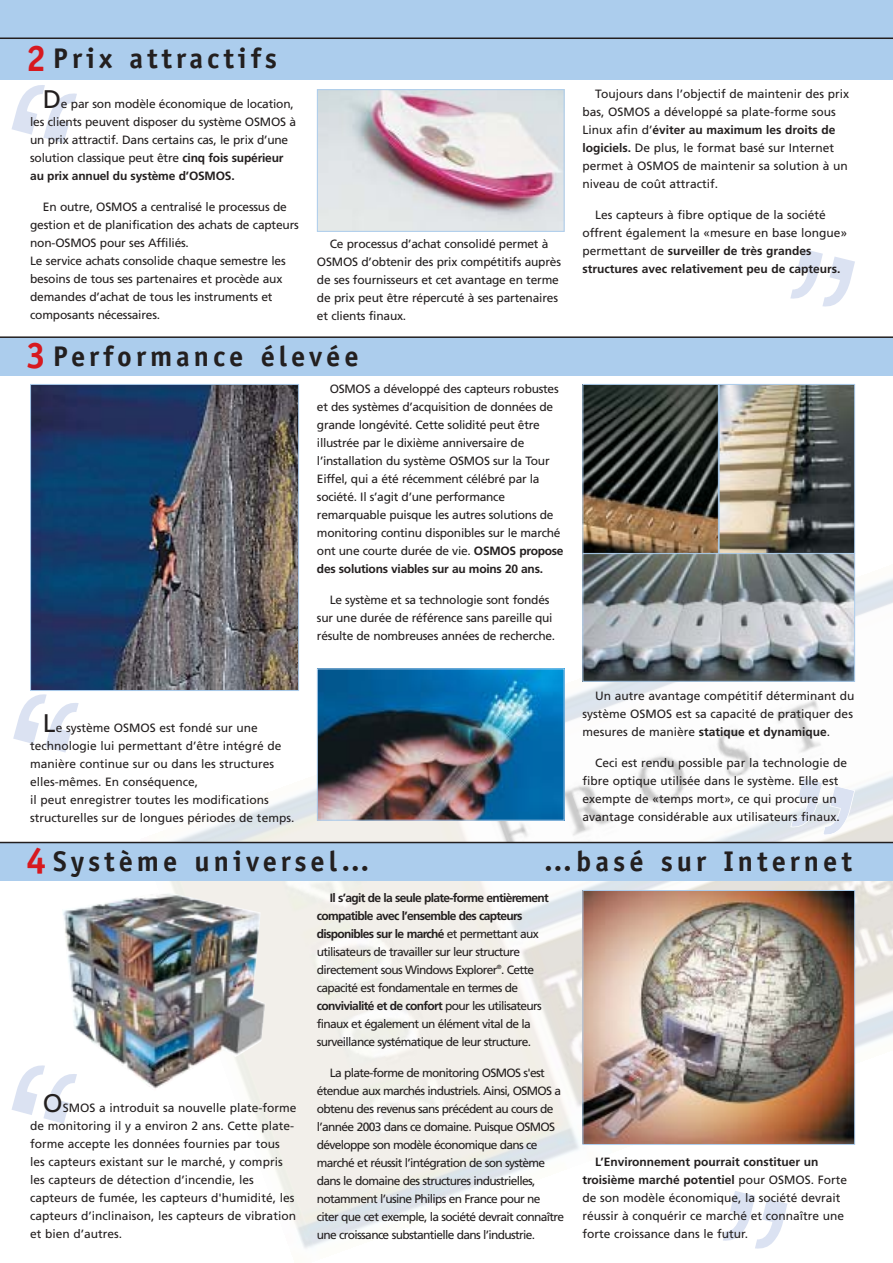
<style>
.page{position:relative;width:893px;height:1263px;background:#fff}
.page>*{position:absolute;margin:0;border:0;box-sizing:border-box;transform-origin:0 0}
.t1{font:700 36.9px "Officina Sans";color:#d7191f}
.t2{font:700 28.5px "Officina Sans";letter-spacing:.14em;color:#231f1f}
.t3{font:12px/18px "Frutiger";letter-spacing:-.015em;color:#231f1f}
.t4{font:12px/18px "Frutiger";letter-spacing:-.055em;color:#231f1f}
.s1{font-size:25.5px}
.s2{font-weight:700}
</style>
<div class="page">
<img style="left:141px;top:500px;width:751px;height:749px">
<img style="left:63px;top:892px;width:202px;height:199px">
<svg style="left:722px;top:1191px;width:65px;height:58px"></svg>
<svg style="left:790px;top:778px;width:65px;height:58px"></svg>
<svg style="left:13px;top:694px;width:66px;height:59px"></svg>
<svg style="left:790px;top:249px;width:65px;height:58px"></svg>
<svg style="left:12px;top:85px;width:65px;height:58px"></svg>
<div style="left:0;top:337px;width:892px;height:39px;background:#accded"></div>
<div style="left:0;top:0;width:892px;height:79px;background:#accded"></div>
<hr style="left:0;top:38px;width:892px;height:1px;background:#231f1f">
<img style="left:319px;top:91px;width:243px;height:139px">
<div style="left:317px;top:89px;width:247px;height:143px;border:1px solid #accded"></div>
<hr style="left:0;top:336px;width:892px;height:2px;background:#231f1f">
<img style="left:32px;top:386px;width:265px;height:303px">
<div style="left:30px;top:384px;width:269px;height:307px;border:1px solid #accded"></div>
<img style="left:319px;top:671px;width:243px;height:148px">
<div style="left:317px;top:669px;width:247px;height:152px;border:1px solid #accded"></div>
<img style="left:584px;top:892px;width:269px;height:251px">
<div style="left:582px;top:890px;width:273px;height:255px;border:1px solid #accded"></div>
<img style="left:584px;top:386px;width:269px;height:166px">
<div style="left:582px;top:384px;width:136px;height:170px;border:1px solid #accded"></div>
<div style="left:718px;top:384px;width:137px;height:170px;border:1px solid #accded"></div>
<svg style="left:584px;top:555px;width:269px;height:125px"></svg>
<div style="left:582px;top:553px;width:273px;height:129px;border:1px solid #accded"></div>
<svg style="left:12px;top:1065px;width:65px;height:59px"></svg>
<div style="left:0;top:843px;width:892px;height:38px;background:#accded"></div>
<hr style="left:0;top:842px;width:892px;height:1px;background:#231f1f">
<h1 class="t1" style="left:26px;top:45px;width:22px">2</h1>
<h2 class="t2" style="left:53px;top:47px;width:225px">Prix attractifs</h2>
<p class="t3" style="left:30px;top:96px;width:267px;text-indent:13px"><span class="s1">D</span>e par son modèle économique de location, les clients peuvent disposer du système OSMOS à un prix attractif. Dans certains cas, le prix d’une solution classique peut être <span class="s2">cinq fois supérieur au prix annuel du système d’OSMOS.</span></p>
<p class="t3" style="left:30px;top:199px;width:270px;text-indent:13px">En outre, OSMOS a centralisé le processus de gestion et de planification des achats de capteurs non-OSMOS pour ses Affiliés.<br>Le service achats consolide chaque semestre les besoins de tous ses partenaires et procède aux demandes d’achat de tous les instruments et composants nécessaires.</p>
<p class="t3" style="left:317px;top:236px;width:245px;text-indent:13px">Ce processus d’achat consolidé permet à OSMOS d’obtenir des prix compétitifs auprès de ses fournisseurs et cet avantage en terme de prix peut être répercuté à ses partenaires et clients finaux.</p>
<h1 class="t1" style="left:26px;top:342px;width:22px">3</h1>
<h2 class="t2" style="left:53px;top:345px;width:307px">Performance élevée</h2>
<p class="t3" style="left:317px;top:381px;width:248px;text-indent:13px">OSMOS a développé des capteurs robustes et des systèmes d’acquisition de données de grande longévité. Cette solidité peut être illustrée par le dixième anniversaire de l’installation du système OSMOS sur la Tour Eiffel, qui a été récemment célébré par la société. Il s’agit d’une performance remarquable puisque les autres solutions de monitoring continu disponibles sur le marché ont une courte durée de vie. <span class="s2">OSMOS propose des solutions viables sur au moins 20 ans.</span></p>
<p class="t3" style="left:317px;top:592px;width:240px;text-align:center">Le système et sa technologie sont fondés sur une durée de référence sans pareille qui résulte de nombreuses années de recherche.</p>
<p class="t3" style="left:582px;top:86px;width:268px;text-indent:13px">Toujours dans l’objectif de maintenir des prix bas, OSMOS a développé sa plate-forme sous Linux afin d’<span class="s2">éviter au maximum les droits de logiciels.</span> De plus, le format basé sur Internet permet à OSMOS de maintenir sa solution à un niveau de coût attractif.</p>
<p class="t3" style="left:582px;top:207px;width:266px;text-indent:13px">Les capteurs à fibre optique de la société offrent également la «mesure en base longue» permettant de <span class="s2">surveiller de très grandes structures avec relativement peu de capteurs.</span></p>
<p class="t3" style="left:30px;top:719px;width:266px;text-indent:13px"><span class="s1">L</span>e système OSMOS est fondé sur une technologie lui permettant d’être intégré de manière continue sur ou dans les structures elles-mêmes. En conséquence,<br>il peut enregistrer toutes les modifications structurelles sur de longues périodes de temps.</p>
<p class="t3" style="left:582px;top:688px;width:273px;text-align:justify;text-indent:13px">Un autre avantage compétitif déterminant du système OSMOS est sa capacité de pratiquer des mesures de manière <span class="s2">statique et dynamique</span>.</p>
<p class="t3" style="left:582px;top:755px;width:266px;text-indent:13px">Ceci est rendu possible par la technologie de fibre optique utilisée dans le système. Elle est exempte de «temps mort», ce qui procure un avantage considérable aux utilisateurs finaux.</p>
<h1 class="t1" style="left:26px;top:846px;width:22px">4</h1>
<h2 class="t2" style="left:53px;top:850px;width:318px">Système universel…</h2>
<h2 class="t2" style="left:544px;top:850px;width:310px">…basé sur Internet</h2>
<p class="t3" style="left:30px;top:1100px;width:268px;text-indent:13px"><span class="s1">O</span>SMOS a introduit sa nouvelle plate-forme de monitoring il y a environ 2 ans. Cette plate&shy;forme accepte les données fournies par tous les capteurs existant sur le marché, y compris les capteurs de détection d’incendie, les capteurs de fumée, les capteurs d'humidité, les capteurs d’inclinaison, les capteurs de vibration et bien d’autres.</p>
<p class="t4" style="left:317px;top:890px;width:233px;text-indent:13px"><span class="s2">Il s’agit de la seule plate-forme entièrement compatible avec l’ensemble des capteurs disponibles sur le marché</span> et permettant aux utilisateurs de travailler sur leur structure directement sous Windows Explorer<sup>®</sup>. Cette capacité est fondamentale en termes de <span class="s2">convivialité et de confort</span> pour les utilisateurs finaux et également un élément vital de la surveillance systématique de leur structure.</p>
<p class="t4" style="left:317px;top:1064px;width:249px;text-indent:13px">La plate-forme de monitoring OSMOS s'est étendue aux marchés industriels. Ainsi, OSMOS a obtenu des revenus sans précédent au cours de l’année 2003 dans ce domaine. Puisque OSMOS développe son modèle économique dans ce marché et réussit l’intégration de son système dans le domaine des structures industrielles, notamment l’usine Philips en France pour ne citer que cet exemple, la société devrait connaître une croissance substantielle dans l’industrie.</p>
<p class="t3" style="left:582px;top:1154px;width:266px;text-indent:13px"><span class="s2">L’Environnement pourrait constituer un troisième marché potentiel</span> pour OSMOS. Forte de son modèle économique, la société devrait réussir à conquérir ce marché et connaître une forte croissance dans le futur.</p>
</div>
